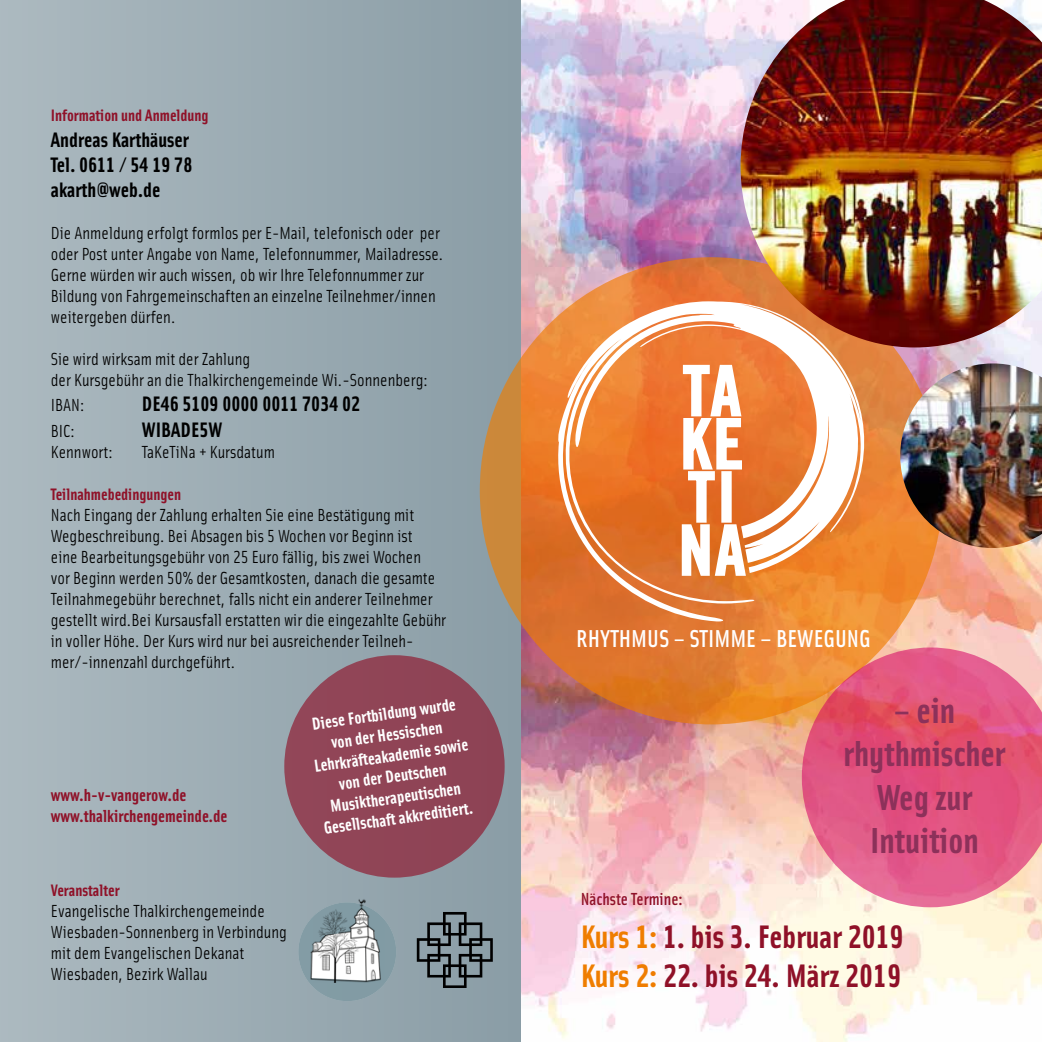
<style>
.page{position:relative;width:1042px;height:1042px;background:#fff}
.page>*{position:absolute;margin:0;border:0;box-sizing:border-box;transform-origin:0 0}
.t1{font:36.23px/43.4px "Solex Bold Lining";color:#8c315a;text-align:center}
.t2{font:32.55px/39.2px "Solex Bold Lining";color:#8f1128}
.t3{font:24.5px "Solex Medium Lining";color:#fff}
.t4{font:21px/25.2px "Solex Bold Lining";color:#000}
.t5{font:17.5px/21px "Solex Regular Lining";color:#000}
.t6{font:17.5px/21px "Solex Bold Lining";color:#fff;text-align:center}
.t7{font:17.5px/21px "Solex Bold Lining";color:#8f1128}
.t8{font:17.5px "Solex Medium Lining";color:#8f1128}
.t9{font:16.62px "Solex Bold Lining";color:#8f1128}
.s1{color:#ef7d00}
</style>
<div class="page">
<div style="left:0;top:0;width:522px;height:1042px;background:linear-gradient(to right,#acbac0,#8a9da6)"></div>
<img style="left:521px;top:0;width:521px;height:1042px">
<svg style="left:480px;top:257px;width:462px;height:467px;background:#e17f30"></svg>
<div style="left:298px;top:902px;width:98px;height:99px;background:#829ba4;border-radius:50%"></div>
<img style="left:310px;top:899px;width:75px;height:84px">
<svg style="left:802px;top:647px;width:240px;height:260px;background:#e66b85"></svg>
<div style="left:284px;top:655px;width:221px;height:222px;background:#904456;border-radius:50%"></div>
<img style="left:740px;top:0;width:302px;height:347px">
<img style="left:900px;top:363px;width:142px;height:185px">
<svg style="left:554px;top:301px;width:313px;height:320px"></svg>
<svg style="left:417px;top:912px;width:76px;height:76px;background:#657278"></svg>
<p class="t9" style="left:51px;top:105px;width:159px">Information und Anmeldung</p>
<p class="t4" style="left:51px;top:126px;width:143px">Andreas Karthäuser<br>Tel. 0611 / 54 19 78 akarth@web.de</p>
<p class="t5" style="left:51px;top:222px;width:394px">Die Anmeldung erfolgt formlos per E-Mail, telefonisch oder per oder Post unter Angabe von Name, Telefonnummer, Mailadresse.<br>Gerne würden wir auch wissen, ob wir Ihre Telefonnummer zur Bildung von Fahrgemeinschaften an einzelne Teilnehmer/innen weitergeben dürfen.</p>
<p class="t5" style="left:51px;top:348px;width:379px">Sie wird wirksam mit der Zahlung<br>der Kursgebühr an die Thalkirchengemeinde Wi.-Sonnenberg:</p>
<p class="t5" style="left:51px;top:394px;width:36px">IBAN:</p>
<p class="t4" style="left:142px;top:390px;width:220px">DE46 5109 0000 0011 7034 02</p>
<p class="t5" style="left:51px;top:419px;width:26px">BIC:</p>
<p class="t4" style="left:142px;top:416px;width:82px">WIBADE5W</p>
<p class="t5" style="left:51px;top:440px;width:64px">Kennwort:</p>
<p class="t5" style="left:142px;top:440px;width:135px">TaKeTiNa + Kursdatum</p>
<p class="t9" style="left:51px;top:483px;width:132px">Teilnahmebedingungen</p>
<p class="t5" style="left:51px;top:503px;width:397px">Nach Eingang der Zahlung erhalten Sie eine Bestätigung mit Wegbeschreibung. Bei Absagen bis 5 Wochen vor Beginn ist<br>eine Bearbeitungsgebühr von 25 Euro fällig, bis zwei Wochen<br>vor Beginn werden 50% der Gesamtkosten, danach die gesamte Teilnahmegebühr berechnet, falls nicht ein anderer Teilnehmer gestellt wird.Bei Kursausfall erstatten wir die eingezahlte Gebühr in voller Höhe. Der Kurs wird nur bei ausreichender Teilneh&shy;mer/-innenzahl durchgeführt.</p>
<p class="t6" style="left:307px;top:713px;width:157px;rotate:-8deg">Diese Fortbildung wurde von der Hessischen<br>Lehrkräfteakademie sowie von der Deutschen<br>Musiktherapeutischen<br>Gesellschaft akkreditiert.</p>
<p class="t7" style="left:51px;top:784px;width:178px">www.h-v-vangerow.de www.thalkirchengemeinde.de</p>
<p class="t9" style="left:51px;top:879px;width:70px">Veranstalter</p>
<p class="t5" style="left:51px;top:899px;width:238px">Evangelische Thalkirchengemeinde<br>Wiesbaden-Sonnenberg in Verbindung mit dem Evangelischen Dekanat<br>Wiesbaden, Bezirk Wallau</p>
<h3 class="t3" style="left:576px;top:623px;width:296px">RHYTHMUS – STIMME – BEWEGUNG</h3>
<p class="t8" style="left:581px;top:887px;width:104px">Nächste Termine:</p>
<h1 class="t1" style="left:843px;top:687px;width:164px">– ein rhythmischer<br>Weg zur<br>Intuition</h1>
<h2 class="t2" style="left:581px;top:915px;width:325px"><span class="s1">Kurs 1:</span> 1. bis 3. Februar 2019<br><span class="s1">Kurs 2:</span> 22. bis 24. März 2019</h2>
</div>
